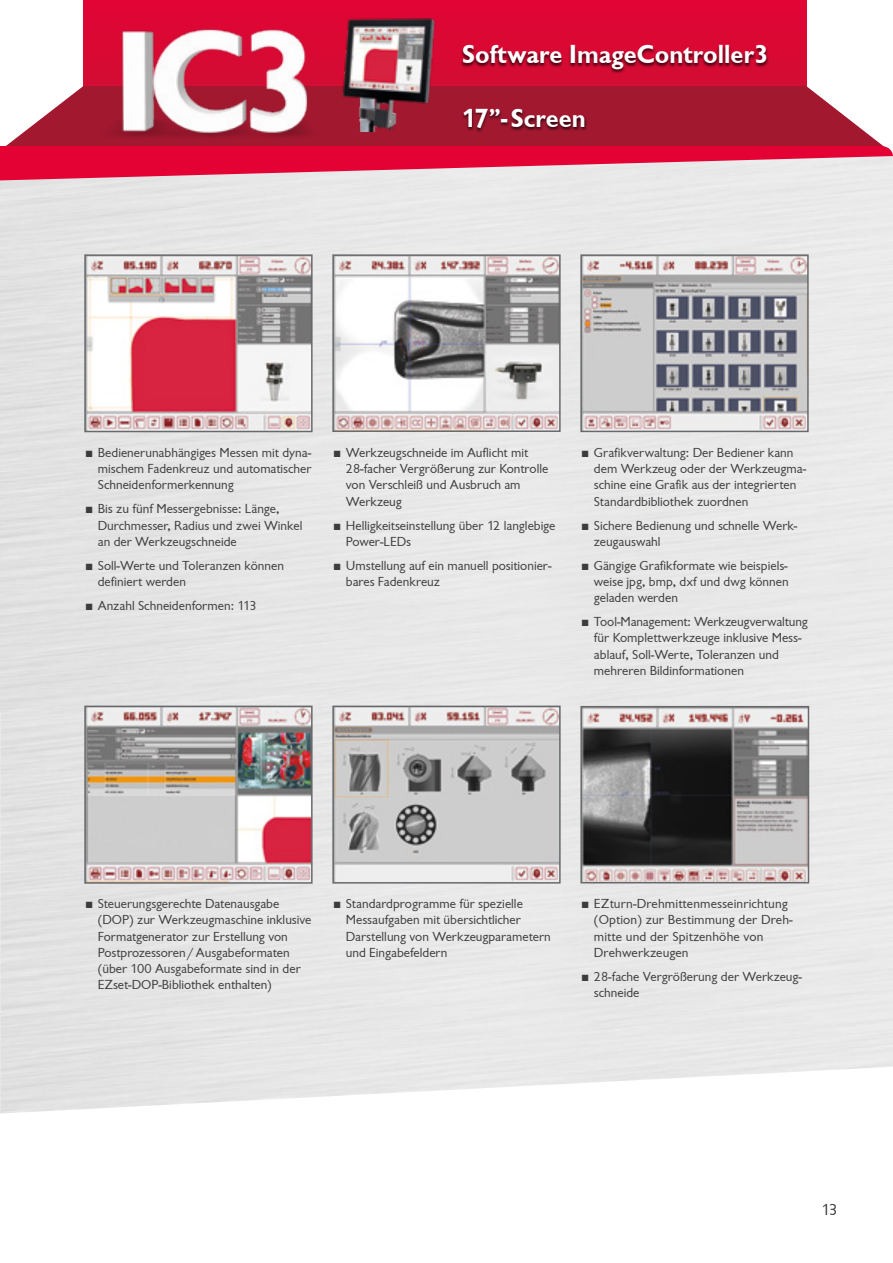
<style>
.page{position:relative;width:893px;height:1263px;background:#fff}
.page>*{position:absolute;margin:0;border:0;box-sizing:border-box;transform-origin:0 0}
.t1{font:700 27px "Chantilly";color:#fff}
.t2{font:16.5px "Chantilly";color:#3c3c3b}
.t3{font:13.5px/16.2px "Chantilly";color:#3c3c3b}
.s1{font-family:"Arial"}
</style>
<div class="page">
<img style="left:0;top:712px;width:1px;height:401px">
<div style="left:1px;top:180px;width:892px;height:532px;background:#e8e7e8"></div>
<img style="left:0;top:159px;width:1px;height:553px">
<div style="left:83px;top:0;width:723px;height:108px;background:#dd0634"></div>
<svg style="left:6px;top:86px;width:877px;height:60px;fill:#a2182f"></svg>
<img style="left:87px;top:709px;width:223px;height:172px">
<div style="left:84px;top:706px;width:229px;height:178px;border:2px solid #676a6d"></div>
<img style="left:335px;top:709px;width:223px;height:172px">
<div style="left:332px;top:706px;width:229px;height:178px;border:2px solid #676a6d"></div>
<img style="left:335px;top:257px;width:223px;height:172px">
<div style="left:332px;top:254px;width:229px;height:178px;border:2px solid #676a6d"></div>
<img style="left:583px;top:257px;width:223px;height:172px">
<div style="left:580px;top:254px;width:229px;height:178px;border:2px solid #676a6d"></div>
<img style="left:87px;top:257px;width:223px;height:172px">
<div style="left:84px;top:254px;width:229px;height:178px;border:2px solid #676a6d"></div>
<img style="left:60px;top:29px;width:278px;height:117px">
<svg style="left:0;top:146px;width:893px;height:34px"></svg>
<img style="left:336px;top:18px;width:106px;height:114px">
<div style="left:462px;top:110px;width:125px;height:22px;background:#000;opacity:.65"></div>
<div style="left:461px;top:46px;width:308px;height:27px;background:#000;opacity:.65"></div>
<img style="left:583px;top:709px;width:223px;height:171px">
<div style="left:580px;top:706px;width:229px;height:177px;border:2px solid #676a6d"></div>
<h1 class="t1" style="left:462px;top:39px;width:308px">Software ImageController3</h1>
<h1 class="t1" style="left:462px;top:103px;width:126px">17”- Screen</h1>
<p class="t3" style="left:98px;top:445px;width:215px;text-align:justify;text-indent:-13px"><span class="s1">■</span> Bedienerunabhängiges Messen mit dyna&shy;mischem Fadenkreuz und automatischer Schneidenformerkennung</p>
<p class="t3" style="left:98px;top:501px;width:206px;text-indent:-13px"><span class="s1">■</span> Bis zu fünf Messergebnisse: Länge,<br>Durchmesser, Radius und zwei Winkel an der Werkzeugschneide</p>
<p class="t3" style="left:98px;top:557px;width:188px;text-indent:-13px"><span class="s1">■</span> Soll-Werte und Toleranzen können definiert werden</p>
<p class="t3" style="left:85px;top:598px;width:173px"><span class="s1">■</span> Anzahl Schneidenformen: 113</p>
<p class="t3" style="left:346px;top:445px;width:204px;text-indent:-13px"><span class="s1">■</span> Werkzeugschneide im Auflicht mit<br>28-facher Vergrößerung zur Kontrolle von Verschleiß und Ausbruch am<br>Werkzeug</p>
<p class="t3" style="left:346px;top:517px;width:211px;text-indent:-13px"><span class="s1">■</span> Helligkeitseinstellung über 12 langlebige<br>Power-LEDs</p>
<p class="t3" style="left:346px;top:557px;width:207px;text-indent:-13px"><span class="s1">■</span> Umstellung auf ein manuell positionier&shy;bares Fadenkreuz</p>
<p class="t3" style="left:594px;top:445px;width:214px;text-indent:-13px"><span class="s1">■</span> Grafikverwaltung: Der Bediener kann dem Werkzeug oder der Werkzeugma&shy;schine eine Grafik aus der integrierten Standardbibliothek zuordnen</p>
<p class="t3" style="left:594px;top:517px;width:205px;text-indent:-13px"><span class="s1">■</span> Sichere Bedienung und schnelle Werk&shy;zeugauswahl</p>
<p class="t3" style="left:594px;top:557px;width:196px;text-align:justify;text-indent:-13px"><span class="s1">■</span> Gängige Grafikformate wie beispiels&shy;weise jpg, bmp, dxf und dwg können geladen werden</p>
<p class="t3" style="left:594px;top:614px;width:216px;text-indent:-13px"><span class="s1">■</span> Tool-Management: Werkzeugverwaltung für Komplettwerkzeuge inklusive Mess&shy;ablauf, Soll-Werte, Toleranzen und mehreren Bildinformationen</p>
<p class="t3" style="left:98px;top:896px;width:215px;text-indent:-13px"><span class="s1">■</span> Steuerungsgerechte Datenausgabe (DOP) zur Werkzeugmaschine inklusive Formatgenerator zur Erstellung von Postprozessoren /Ausgabeformaten (über 100 Ausgabeformate sind in der EZset-DOP-Bibliothek enthalten)</p>
<p class="t3" style="left:346px;top:896px;width:206px;text-indent:-13px"><span class="s1">■</span> Standardprogramme für spezielle<br>Messaufgaben mit übersichtlicher<br>Darstellung von Werkzeugparametern und Eingabefeldern</p>
<p class="t3" style="left:594px;top:896px;width:200px;text-indent:-13px"><span class="s1">■</span> EZturn-Drehmittenmesseinrichtung (Option) zur Bestimmung der Dreh&shy;mitte und der Spitzenhöhe von<br>Drehwerkzeugen</p>
<p class="t3" style="left:594px;top:968px;width:210px;text-indent:-13px"><span class="s1">■</span> 28-fache Vergrößerung der Werkzeug&shy;schneide</p>
<p class="t2" style="left:821px;top:1201px;width:18px">13</p>
</div>
